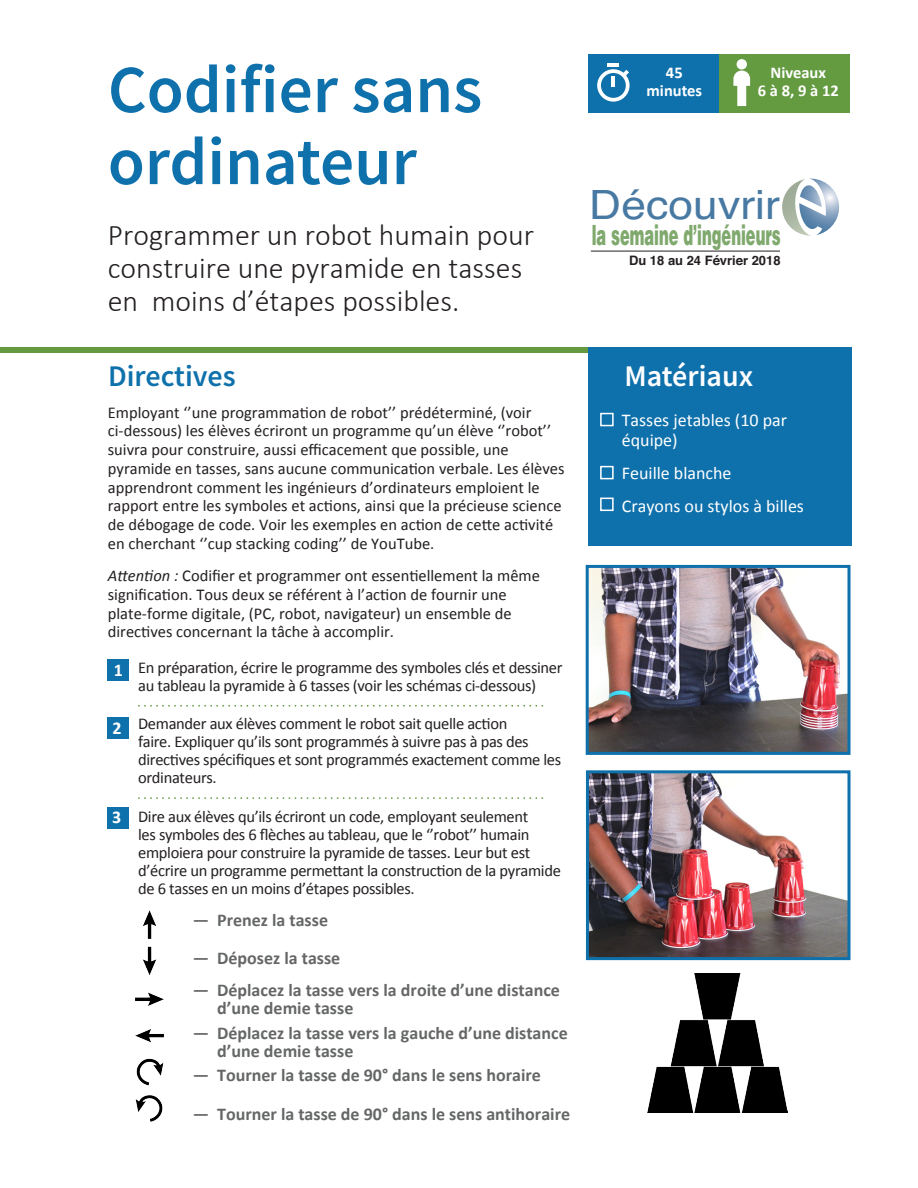
<style>
.page{position:relative;width:918px;height:1188px;background:#fff}
.page>*{position:absolute;margin:0;border:0;box-sizing:border-box;transform-origin:0 0}
.t1{font:600 67.5px "Source Sans Pro";color:#0f71ac}
.t2{font:40.35px "Helvetica";color:#4879a3;scale:1.1 1}
.t3{font:300 30px/33px "Calibri";color:#231f20}
.t4{font:600 30px "Source Sans Pro";color:#0f71ac}
.t5{font:600 30px "Source Sans Pro";color:#fff}
.t6{font:900 27.9px "Helvetica LT Std";color:#80a96e;scale:.52 1}
.t7{font:700 18px/18px "Calibri";color:#656666}
.Basic_White{font:18px/19.5px "Calibri";color:#fff}
.t8{font:700 18px "Calibri";color:#fff}
.t9{font:16.5px/18.8px "Calibri";color:#231f20}
.t10{font:16.5px/18px "Calibri";letter-spacing:-.02em;color:#231f20}
.t11{font:700 16.5px/18px "Calibri";color:#fff;text-align:center}
.t12{font:700 13.05px "Helvetica";color:#231f20}
.s1{font-style:italic}
</style>
<div class="page">
<div style="left:0;top:347px;width:589px;height:6px;background:#649b41"></div>
<div style="left:589px;top:347px;width:263px;height:199px;background:#0f71ac"></div>
<svg style="left:138px;top:705px;width:405px;height:1px"></svg>
<svg style="left:138px;top:797px;width:405px;height:2px"></svg>
<div style="left:719px;top:54px;width:131px;height:59px;background:#649b41"></div>
<div style="left:588px;top:54px;width:130px;height:59px;background:#0f71ac"></div>
<div style="left:600px;top:466px;width:14px;height:13px;border:2px solid #fff"></div>
<div style="left:600px;top:498px;width:14px;height:13px;border:2px solid #fff"></div>
<div style="left:600px;top:413px;width:14px;height:13px;border:2px solid #fff"></div>
<div style="left:108px;top:718px;width:21px;height:21px;background:#0f71ac"></div>
<div style="left:108px;top:659px;width:21px;height:21px;background:#0f71ac"></div>
<svg style="left:782px;top:179px;width:57px;height:57px"></svg>
<hr style="left:591px;top:251px;width:189px;height:1px;background:#231f20">
<div style="left:108px;top:807px;width:21px;height:21px;background:#0f71ac"></div>
<svg style="left:733px;top:59px;width:17px;height:47px"></svg>
<hr style="left:608px;top:63px;width:11px;height:4px;background:#fff">
<svg style="left:597px;top:69px;width:33px;height:33px"></svg>
<img style="left:135px;top:910px;width:29px;height:212px">
<img style="left:648px;top:973px;width:140px;height:139px">
<img style="left:590px;top:569px;width:256px;height:182px">
<div style="left:586px;top:565px;width:264px;height:190px;border:3px solid #0f71ac"></div>
<img style="left:590px;top:774px;width:256px;height:182px">
<div style="left:586px;top:770px;width:264px;height:190px;border:3px solid #0f71ac"></div>
<p class="t1" style="left:108px;top:45px;width:376px">Codifier sans</p>
<p class="t1" style="left:108px;top:117px;width:311px">ordinateur</p>
<p class="t3" style="left:108px;top:218px;width:428px">Programmer un robot humain pour construire une pyramide en tasses en moins d’étapes possibles.</p>
<p class="t11" style="left:666px;top:63px;width:18px">45</p>
<p class="t11" style="left:647px;top:81px;width:57px">minutes</p>
<p class="t11" style="left:758px;top:64px;width:83px">Niveaux<br>6 à 8, 9 à 12</p>
<p class="t2" style="left:589px;top:178px;width:175px">Découvrir</p>
<p class="t6" style="left:592px;top:216px;width:365px">la semaine d’ingénieurs</p>
<p class="t12" style="left:629px;top:251px;width:153px">Du 18 au 24 Février 2018</p>
<p class="t4" style="left:108px;top:356px;width:129px">Directives</p>
<p class="t5" style="left:625px;top:356px;width:130px">Matériaux</p>
<p class="t9" style="left:108px;top:403px;width:458px">Employant ‘’une programmation de robot’’ prédéterminé, (voir ci-dessous) les élèves écriront un programme qu’un élève ‘’robot’’ suivra pour construire, aussi efficacement que possible, une pyramide en tasses, sans aucune communication verbale. Les élèves apprendront comment les ingénieurs d’ordinateurs emploient le rapport entre les symboles et actions, ainsi que la précieuse science de débogage de code. Voir les exemples en action de cette activité en cherchant ‘’cup stacking coding’’ de YouTube.</p>
<p class="t9" style="left:108px;top:566px;width:434px"><span class="s1">Attention :</span> Codifier et programmer ont essentiellement la même signification. Tous deux se référent à l’action de fournir une plate-forme digitale, (PC, robot, navigateur) un ensemble de directives concernant la tâche à accomplir.</p>
<p class="t10" style="left:138px;top:659px;width:426px">En préparation, écrire le programme des symboles clés et dessiner au tableau la pyramide à 6 tasses (voir les schémas ci-dessous)</p>
<p class="t10" style="left:138px;top:715px;width:425px">Demander aux élèves comment le robot sait quelle action<br>faire. Expliquer qu’ils sont programmés à suivre pas à pas des directives spécifiques et sont programmés exactement comme les ordinateurs.</p>
<p class="t10" style="left:138px;top:807px;width:424px">Dire aux élèves qu’ils écriront un code, employant seulement<br>les symboles des 6 flèches au tableau, que le ‘’robot’’ humain emploiera pour construire la pyramide de tasses. Leur but est d’écrire un programme permettant la construction de la pyramide de 6 tasses en un moins d’étapes possibles.</p>
<p class="Basic_White" style="left:622px;top:411px;width:167px">Tasses jetables (10 par équipe)</p>
<p class="Basic_White" style="left:622px;top:463px;width:111px">Feuille blanche</p>
<p class="Basic_White" style="left:622px;top:496px;width:184px">Crayons ou stylos à billes</p>
<p class="t8" style="left:114px;top:658px;width:11px">1</p>
<p class="t8" style="left:112px;top:717px;width:11px">2</p>
<p class="t8" style="left:112px;top:806px;width:11px">3</p>
<p class="t7" style="left:193px;top:911px;width:137px">— Prenez la tasse</p>
<p class="t7" style="left:193px;top:949px;width:149px">— Déposez la tasse</p>
<p class="t7" style="left:217px;top:981px;width:344px;text-indent:-24px">— Déplacez la tasse vers la droite d’une distance d’une demie tasse</p>
<p class="t7" style="left:217px;top:1024px;width:352px;text-indent:-24px">— Déplacez la tasse vers la gauche d’une distance d’une demie tasse</p>
<p class="t7" style="left:193px;top:1066px;width:350px">— Tourner la tasse de 90° dans le sens horaire</p>
<p class="t7" style="left:193px;top:1105px;width:379px">— Tourner la tasse de 90° dans le sens antihoraire</p>
</div>
